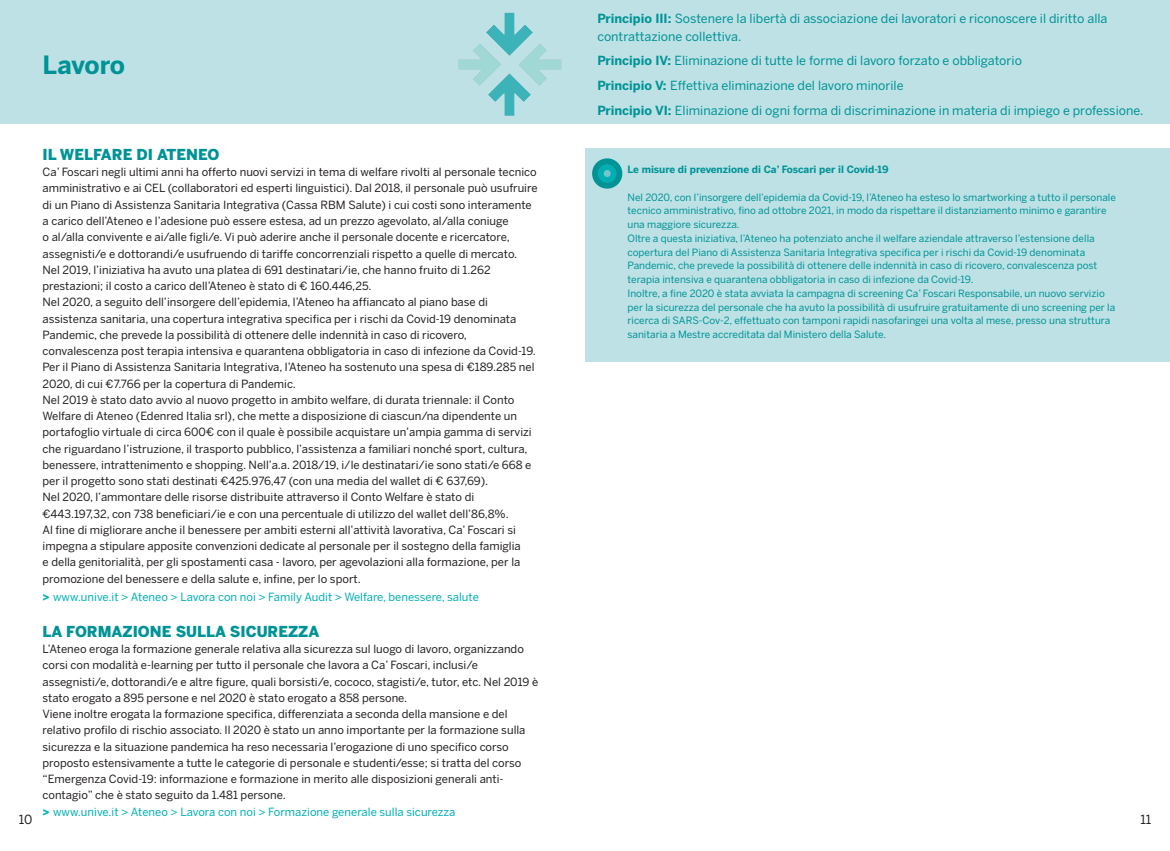
<style>
.page{position:relative;width:1170px;height:851px;background:#fff}
.page>*{position:absolute;margin:0;border:0;box-sizing:border-box;transform-origin:0 0}
.t1{font:700 25px "Benton Sans";letter-spacing:-.01em;color:#009396}
.t2{font:900 15px "Benton Sans";color:#009396}
.t3{font:12.5px/24.6px "Benton Sans";color:#009396}
.t4{font:12.5px "Benton Sans";color:#231f20}
.t5{font:11.25px/16.2px "Benton Sans";color:#231f20}
.t6{font:11.25px "Benton Sans";color:#00afb4}
.t7{font:10px/13.8px "Benton Sans";color:#009396}
.t8{font:700 10px "Benton Sans";color:#009396}
.s1{font-weight:700}
.s2{font-weight:900}
.s3{font-weight:900;color:#00afb4}
.s4{color:#00afb4}
</style>
<div class="page">
<div style="left:585px;top:148px;width:584px;height:213px;background:#bde1e5"></div>
<div style="left:592px;top:158px;width:30px;height:31px;background:#009396;border-radius:50%"></div>
<div style="left:598px;top:164px;width:18px;height:19px;background:#00afb4;border-radius:50%"></div>
<div style="left:603px;top:170px;width:7px;height:7px;background:#78c4cd;border-radius:50%"></div>
<div style="left:0;top:0;width:1169px;height:123px;background:#bde1e5"></div>
<img style="left:458px;top:12px;width:103px;height:104px">
<h1 class="t1" style="left:43px;top:50px;width:84px">Lavoro</h1>
<p class="t3" style="left:597px;top:10px;width:511px;line-height:17.5px"><span class="s1">Principio III:</span> Sostenere la libertà di associazione dei lavoratori e riconoscere il diritto alla contrattazione collettiva.</p>
<p class="t3" style="left:597px;top:48px;width:547px"><span class="s1">Principio IV:</span> Eliminazione di tutte le forme di lavoro forzato e obbligatorio<br><span class="s1">Principio V:</span> Effettiva eliminazione del lavoro minorile<br><span class="s1">Principio VI:</span> Eliminazione di ogni forma di discriminazione in materia di impiego e professione.</p>
<h2 class="t2" style="left:43px;top:145px;width:178px">IL WELFARE DI ATENEO</h2>
<p class="t5" style="left:43px;top:164px;width:496px">Ca’ Foscari negli ultimi anni ha offerto nuovi servizi in tema di welfare rivolti al personale tecnico amministrativo e ai CEL (collaboratori ed esperti linguistici). Dal 2018, il personale può usufruire di un Piano di Assistenza Sanitaria Integrativa (Cassa RBM Salute) i cui costi sono interamente a carico dell’Ateneo e l’adesione può essere estesa, ad un prezzo agevolato, al/alla coniuge<br>o al/alla convivente e ai/alle figli/e. Vi può aderire anche il personale docente e ricercatore, assegnisti/e e dottorandi/e usufruendo di tariffe concorrenziali rispetto a quelle di mercato.<br>Nel 2019, l’iniziativa ha avuto una platea di 691 destinatari/ie, che hanno fruito di 1.262 prestazioni; il costo a carico dell’Ateneo è stato di € 160.446,25.<br>Nel 2020, a seguito dell’insorgere dell’epidemia, l’Ateneo ha affiancato al piano base di assistenza sanitaria, una copertura integrativa specifica per i rischi da Covid-19 denominata Pandemic, che prevede la possibilità di ottenere delle indennità in caso di ricovero, convalescenza post terapia intensiva e quarantena obbligatoria in caso di infezione da Covid-19.<br>Per il Piano di Assistenza Sanitaria Integrativa, l’Ateneo ha sostenuto una spesa di €189.285 nel 2020, di cui €7.766 per la copertura di Pandemic.<br>Nel 2019 è stato dato avvio al nuovo progetto in ambito welfare, di durata triennale: il Conto Welfare di Ateneo (Edenred Italia srl), che mette a disposizione di ciascun/na dipendente un portafoglio virtuale di circa 600€ con il quale è possibile acquistare un’ampia gamma di servizi che riguardano l’istruzione, il trasporto pubblico, l’assistenza a familiari nonché sport, cultura, benessere, intrattenimento e shopping. Nell’a.a. 2018/19, i/le destinatari/ie sono stati/e 668 e per il progetto sono stati destinati €425.976,47 (con una media del wallet di € 637,69).<br>Nel 2020, l’ammontare delle risorse distribuite attraverso il Conto Welfare è stato di €443.197,32, con 738 beneficiari/ie e con una percentuale di utilizzo del wallet dell’86,8%.<br>Al fine di migliorare anche il benessere per ambiti esterni all’attività lavorativa, Ca’ Foscari si impegna a stipulare apposite convenzioni dedicate al personale per il sostegno della famiglia<br>e della genitorialità, per gli spostamenti casa - lavoro, per agevolazioni alla formazione, per la promozione del benessere e della salute e, infine, per lo sport.</p>
<p class="t6" style="left:43px;top:589px;width:438px"><span class="s2">&gt;</span> www.unive.it &gt; Ateneo &gt; Lavora con noi &gt; Family Audit &gt; Welfare, benessere, salute</p>
<h2 class="t2" style="left:43px;top:622px;width:278px">LA FORMAZIONE SULLA SICUREZZA</h2>
<p class="t5" style="left:43px;top:640px;width:497px">L’Ateneo eroga la formazione generale relativa alla sicurezza sul luogo di lavoro, organizzando corsi con modalità e-learning per tutto il personale che lavora a Ca’ Foscari, inclusi/e assegnisti/e, dottorandi/e e altre figure, quali borsisti/e, cococo, stagisti/e, tutor, etc. Nel 2019 è stato erogato a 895 persone e nel 2020 è stato erogato a 858 persone.<br>Viene inoltre erogata la formazione specifica, differenziata a seconda della mansione e del relativo profilo di rischio associato. Il 2020 è stato un anno importante per la formazione sulla sicurezza e la situazione pandemica ha reso necessaria l’erogazione di uno specifico corso proposto estensivamente a tutte le categorie di personale e studenti/esse; si tratta del corso “Emergenza Covid-19: informazione e formazione in merito alle disposizioni generali anti&shy;contagio” che è stato seguito da 1.481 persone.<br><span class="s3">&gt;</span> <span class="s4">www.unive.it &gt; Ateneo &gt; Lavora con noi &gt; Formazione generale sulla sicurezza</span></p>
<p class="t8" style="left:627px;top:163px;width:262px">Le misure di prevenzione di Ca’ Foscari per il Covid-19</p>
<p class="t7" style="left:627px;top:190px;width:490px">Nel 2020, con l’insorgere dell’epidemia da Covid-19, l’Ateneo ha esteso lo smartworking a tutto il personale tecnico amministrativo, fino ad ottobre 2021, in modo da rispettare il distanziamento minimo e garantire una maggiore sicurezza.<br>Oltre a questa iniziativa, l’Ateneo ha potenziato anche il welfare aziendale attraverso l’estensione della copertura del Piano di Assistenza Sanitaria Integrativa specifica per i rischi da Covid-19 denominata Pandemic, che prevede la possibilità di ottenere delle indennità in caso di ricovero, convalescenza post terapia intensiva e quarantena obbligatoria in caso di infezione da Covid-19.<br>Inoltre, a fine 2020 è stata avviata la campagna di screening Ca’ Foscari Responsabile, un nuovo servizio per la sicurezza del personale che ha avuto la possibilità di usufruire gratuitamente di uno screening per la ricerca di SARS-Cov-2, effettuato con tamponi rapidi nasofaringei una volta al mese, presso una struttura sanitaria a Mestre accreditata dal Ministero della Salute.</p>
<p class="t4" style="left:19px;top:812px;width:15px">10</p>
<p class="t4" style="left:1140px;top:811px;width:12px">11</p>
</div>
